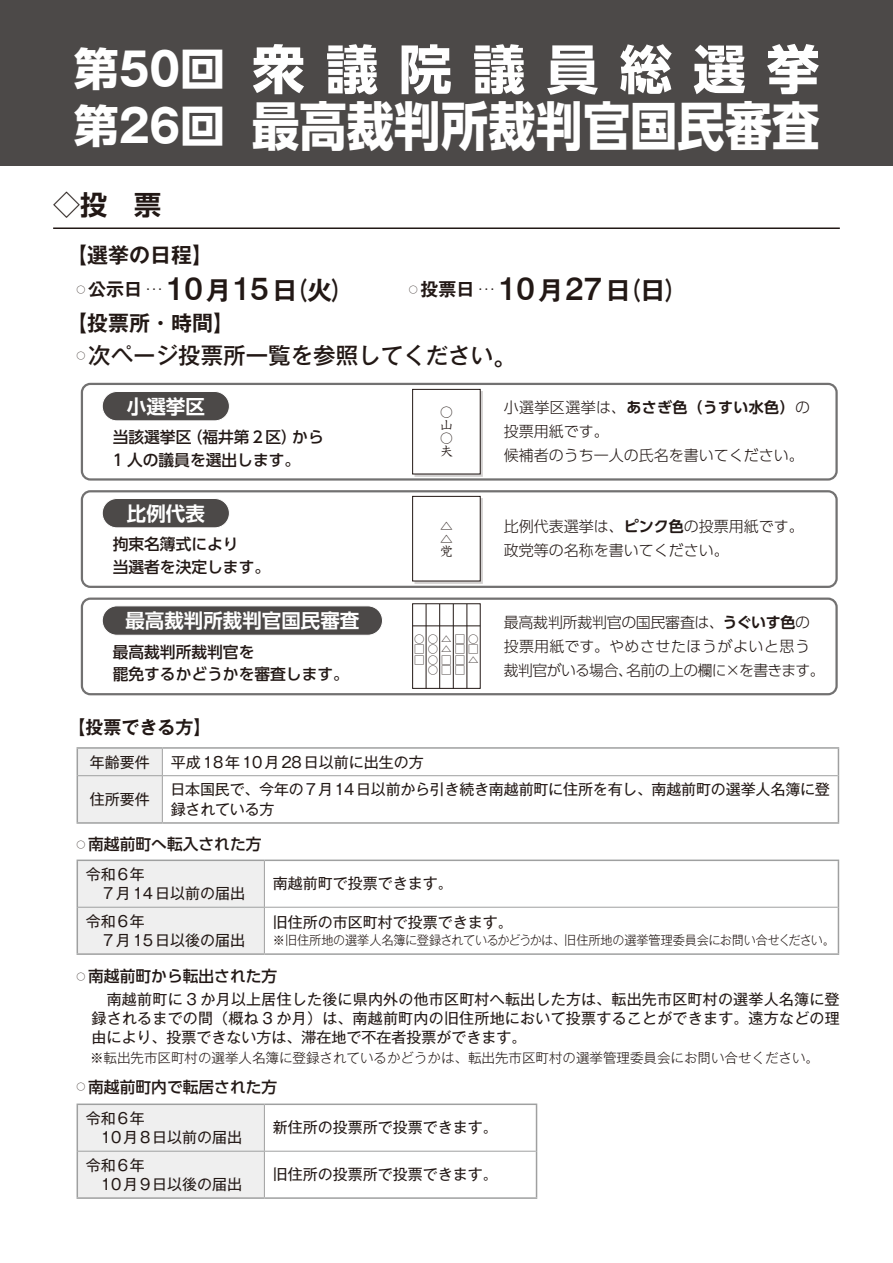
<style>
.page{position:relative;width:893px;height:1263px;background:#fff}
.page>*{position:absolute;margin:0;border:0;box-sizing:border-box;transform-origin:0 0}
.t1{font:700 52.5px/57px "UD Shin Go Pro";color:#fff}
.t2{font:700 27px "UD Shin Go Pro De";color:#221815}
.t3{font:700 25.5px "Gothic MB101 Pro De";color:#221815}
.t4{font:500 22.5px "Gothic MB101 Pro";color:#221815}
.t5{font:700 21px "Gothic MB101 Pro De";color:#221815}
.t6{font:700 19.5px "UD Shin Go Pr 6 De";color:#fff}
.t7{font:700 18px "Gothic MB101 Pro De";color:#221815}
.t8{font:500 15.75px/22.5px "UD Shin Go Pr 6";color:#221815}
.t9{font:500 15.75px "UD Shin Go Pro";color:#221815}
.t10{font:15px/19.2px "Gothic MB101 Pro";color:#221815}
.t11{font:300 15px/24px "UD Shin Go Pr 6";color:#221815}
.t12{font:700 15px "UD Shin Go Pr 6 De";letter-spacing:.025em;color:#221815}
.t13{font:300 13.5px "Gothic MB101 Pro";color:#221815}
.t14{font:300 12.75px "Gothic MB101 Pro";letter-spacing:-.02em;color:#221815;scale:.95 1}
.t15{font:12.75px/12.8px "Kyoka ICA Pro";color:#221815;text-align:justify}
.t16{font:300 10.35px "UD Shin Go Pr 6";color:#221815}
.s1{font-size:45px}
.s2{font-family:"Gothic MB101 Pro";font-size:45px}
.s3{font-size:18px}
.s4{font-family:"Gothic MB101 Pro";font-weight:300;font-size:18px}
.s5{font-family:"Swiss 721 BT";font-weight:500;font-size:33px}
.s6{font-family:"Gothic MB101 Pro De";font-weight:700;font-size:25.5px}
.s7{font-family:"UD Shin Go Pr 6";font-weight:300}
.s8{font-family:"UD Shin Go Pr 6 De";font-weight:700}
</style>
<div class="page">
<div style="left:0;top:0;width:893px;height:166px;background:#4c4948"></div>
<hr style="left:53px;top:227px;width:787px;height:2px;background:#221815">
<hr style="left:77px;top:747px;width:85px;height:2px;background:#9fa0a0">
<hr style="left:162px;top:747px;width:677px;height:2px;background:#9fa0a0">
<svg style="left:838px;top:749px;width:1px;height:27px"></svg>
<hr style="left:838px;top:776px;width:1px;height:46px;background:#9fa0a0">
<hr style="left:77px;top:822px;width:85px;height:2px;background:#9fa0a0">
<hr style="left:162px;top:822px;width:677px;height:2px;background:#9fa0a0">
<div style="left:77px;top:748px;width:86px;height:75px;background:#efefef"></div>
<hr style="left:78px;top:775px;width:84px;height:1px;background:#9fa0a0">
<hr style="left:162px;top:775px;width:676px;height:1px;background:#9fa0a0">
<hr style="left:162px;top:776px;width:1px;height:46px;background:#9fa0a0">
<div style="left:78px;top:861px;width:186px;height:92px;background:#efefef"></div>
<hr style="left:264px;top:861px;width:1px;height:46px;background:#9fa0a0">
<hr style="left:78px;top:907px;width:186px;height:1px;background:#9fa0a0">
<hr style="left:264px;top:907px;width:574px;height:1px;background:#9fa0a0">
<hr style="left:264px;top:907px;width:1px;height:46px;background:#9fa0a0">
<hr style="left:77px;top:859px;width:187px;height:2px;background:#9fa0a0">
<hr style="left:77px;top:861px;width:1px;height:46px;background:#9fa0a0">
<hr style="left:264px;top:859px;width:575px;height:2px;background:#9fa0a0">
<hr style="left:838px;top:861px;width:1px;height:46px;background:#9fa0a0">
<hr style="left:77px;top:907px;width:1px;height:46px;background:#9fa0a0">
<hr style="left:838px;top:907px;width:1px;height:46px;background:#9fa0a0">
<hr style="left:77px;top:953px;width:187px;height:2px;background:#9fa0a0">
<hr style="left:264px;top:953px;width:575px;height:2px;background:#9fa0a0">
<div style="left:78px;top:1105px;width:186px;height:92px;background:#efefef"></div>
<hr style="left:77px;top:1103px;width:187px;height:2px;background:#9fa0a0">
<hr style="left:77px;top:1105px;width:1px;height:46px;background:#9fa0a0">
<hr style="left:264px;top:1103px;width:273px;height:2px;background:#9fa0a0">
<hr style="left:536px;top:1105px;width:1px;height:46px;background:#9fa0a0">
<hr style="left:77px;top:1151px;width:1px;height:46px;background:#9fa0a0">
<hr style="left:536px;top:1151px;width:1px;height:46px;background:#9fa0a0">
<hr style="left:77px;top:1197px;width:187px;height:2px;background:#9fa0a0">
<hr style="left:264px;top:1197px;width:273px;height:2px;background:#9fa0a0">
<hr style="left:264px;top:1105px;width:1px;height:46px;background:#9fa0a0">
<hr style="left:78px;top:1151px;width:186px;height:1px;background:#9fa0a0">
<hr style="left:264px;top:1151px;width:272px;height:1px;background:#9fa0a0">
<hr style="left:264px;top:1151px;width:1px;height:46px;background:#9fa0a0">
<div style="left:81px;top:490px;width:757px;height:98px;border:2px solid #727171;border-radius:9px"></div>
<div style="left:414px;top:498px;width:69px;height:85px;background:#221815;opacity:.2"></div>
<div style="left:413px;top:496px;width:67px;height:85px;background:#fff"></div>
<div style="left:412px;top:496px;width:68px;height:85px;border:1px solid #221815"></div>
<div style="left:102px;top:498px;width:127px;height:30px;background:#4c4948;border-radius:15px"></div>
<div style="left:102px;top:498px;width:128px;height:30px;border:1px solid #fff;border-radius:15px"></div>
<div style="left:81px;top:597px;width:757px;height:98px;border:2px solid #727171;border-radius:9px"></div>
<div style="left:102px;top:606px;width:280px;height:29px;background:#4c4948;border-radius:15px"></div>
<div style="left:102px;top:606px;width:281px;height:29px;border:1px solid #fff;border-radius:15px"></div>
<div style="left:412px;top:603px;width:68px;height:86px;border:1px solid #221815"></div>
<hr style="left:426px;top:604px;width:1px;height:85px;background:#221815">
<hr style="left:439px;top:604px;width:1px;height:85px;background:#221815">
<hr style="left:453px;top:604px;width:1px;height:85px;background:#221815">
<hr style="left:467px;top:604px;width:1px;height:85px;background:#221815">
<hr style="left:413px;top:626px;width:67px;height:1px;background:#221815">
<div style="left:81px;top:383px;width:757px;height:98px;border:2px solid #727171;border-radius:9px"></div>
<div style="left:102px;top:391px;width:127px;height:30px;background:#4c4948;border-radius:15px"></div>
<div style="left:102px;top:391px;width:128px;height:30px;border:1px solid #fff;border-radius:15px"></div>
<div style="left:414px;top:391px;width:69px;height:85px;background:#221815;opacity:.2"></div>
<div style="left:413px;top:389px;width:67px;height:85px;background:#fff"></div>
<div style="left:412px;top:389px;width:68px;height:85px;border:1px solid #221815"></div>
<h1 class="t1" style="left:74px;top:39px;width:747px"><span class="s1">第</span><span class="s2">50</span><span class="s1">回</span> 衆議院議員総選挙<span class="s1">第</span><span class="s2">26</span><span class="s1">回</span> 最高裁判所裁判官国民審査</h1>
<h2 class="t2" style="left:53px;top:183px;width:109px">◇投　票</h2>
<h3 class="t5" style="left:66px;top:237px;width:149px">【選挙の日程】</h3>
<h3 class="t3" style="left:77px;top:269px;width:610px"><sup>○</sup> <span class="s3">公示日</span> <span class="s4">…</span><span class="s5">10</span>月<span class="s5">15</span>日（火）<sup>　　　　　</sup><sup>○</sup> <span class="s3">投票日</span> <span class="s4">…</span><span class="s5">10</span>月<span class="s5">27</span>日（日）</h3>
<h3 class="t5" style="left:66px;top:305px;width:170px">【投票所・時間】</h3>
<h3 class="t4" style="left:77px;top:337px;width:444px"><sup>○</sup> 次ページ投票所一覧を参照してください<span class="s6">。</span></h3>
<h3 class="t6" style="left:127px;top:390px;width:79px">小選挙区</h3>
<p class="t8" style="left:113px;top:426px;width:213px">当該選挙区（福井第２区）から<br>1 人の議員を選出します。</p>
<h3 class="t6" style="left:127px;top:497px;width:79px">比例代表</h3>
<p class="t8" style="left:113px;top:533px;width:159px">拘束名簿式により<br>当選者を決定します。</p>
<h3 class="t6" style="left:125px;top:605px;width:235px">最高裁判所裁判官国民審査</h3>
<p class="t8" style="left:113px;top:640px;width:238px">最高裁判所裁判官を<br>罷免するかどうかを審査します。</p>
<p class="t15" style="left:440px;top:405px;width:14px">○山○夫</p>
<p class="t15" style="left:440px;top:518px;width:14px">△ △党</p>
<p class="t16" style="left:414px;top:631px;width:65px">○ ○ △ □ ○</p>
<p class="t16" style="left:414px;top:641px;width:65px">□ ○ △ □ □</p>
<p class="t16" style="left:414px;top:651px;width:65px">□ ○ □ □ △</p>
<p class="t16" style="left:428px;top:662px;width:38px">○ □ □</p>
<p class="t12" style="left:504px;top:395px;width:308px"><span class="s7">小選挙区選挙は、</span>あさぎ色（うすい水色）<span class="s7">の</span></p>
<p class="t11" style="left:504px;top:419px;width:302px">投票用紙です。<br>候補者のうち一人の氏名を書いてください。</p>
<p class="t11" style="left:504px;top:514px;width:301px">比例代表選挙は、<span class="s8">ピンク色</span>の投票用紙です。政党等の名称を書いてください。</p>
<p class="t11" style="left:504px;top:609px;width:322px">最高裁判所裁判官の国民審査は、<span class="s8">うぐいす色</span>の投票用紙です。やめさせたほうがよいと思う裁判官がいる場合、名前の上の欄に×を書きます。</p>
<p class="t7" style="left:68px;top:712px;width:146px">【投票できる方】</p>
<p class="t10" style="left:90px;top:750px;width:61px">年齢要件</p>
<p class="t10" style="left:171px;top:750px;width:254px">平成18年10月28日以前に出生の方</p>
<p class="t10" style="left:90px;top:788px;width:61px">住所要件</p>
<p class="t10" style="left:171px;top:778px;width:661px">日本国民で、今年の７月14日以前から引き続き南越前町に住所を有し、南越前町の選挙人名簿に登録されている方</p>
<p class="t9" style="left:77px;top:831px;width:186px"><sup>○</sup> 南越前町へ転入された方</p>
<p class="t10" style="left:86px;top:862px;width:161px">令和6年<br>　７月14日以前の届出</p>
<p class="t10" style="left:273px;top:872px;width:181px">南越前町で投票できます。</p>
<p class="t10" style="left:86px;top:909px;width:161px">令和6年<br>　７月15日以後の届出</p>
<p class="t10" style="left:273px;top:910px;width:241px">旧住所の市区町村で投票できます。</p>
<p class="t14" style="left:273px;top:930px;width:593px">※旧住所地の選挙人名簿に登録されているかどうかは、旧住所地の選挙管理委員会にお問い合せください。</p>
<p class="t9" style="left:77px;top:963px;width:202px"><sup>○</sup> 南越前町から転出された方</p>
<p class="t10" style="left:92px;top:987px;width:750px;text-align:justify">　南越前町に 3 か月以上居住した後に県内外の他市区町村へ転出した方は、転出先市区町村の選挙人名簿に登録されるまでの間（概ね 3 か月）は、南越前町内の旧住所地において投票することができます。遠方などの理由により、投票できない方は、滞在地で不在者投票ができます。</p>
<p class="t13" style="left:77px;top:1047px;width:744px">　※転出先市区町村の選挙人名簿に登録されているかどうかは、転出先市区町村の選挙管理委員会にお問い合せください。</p>
<p class="t9" style="left:77px;top:1074px;width:202px"><sup>○</sup> 南越前町内で転居された方</p>
<p class="t10" style="left:101px;top:1106px;width:143px;text-indent:-15px">令和6年<br>10月8日以前の届出</p>
<p class="t10" style="left:273px;top:1116px;width:226px">新住所の投票所で投票できます。</p>
<p class="t10" style="left:101px;top:1153px;width:143px;text-indent:-15px">令和6年<br>10月9日以後の届出</p>
<p class="t10" style="left:273px;top:1163px;width:226px">旧住所の投票所で投票できます。</p>
</div>
